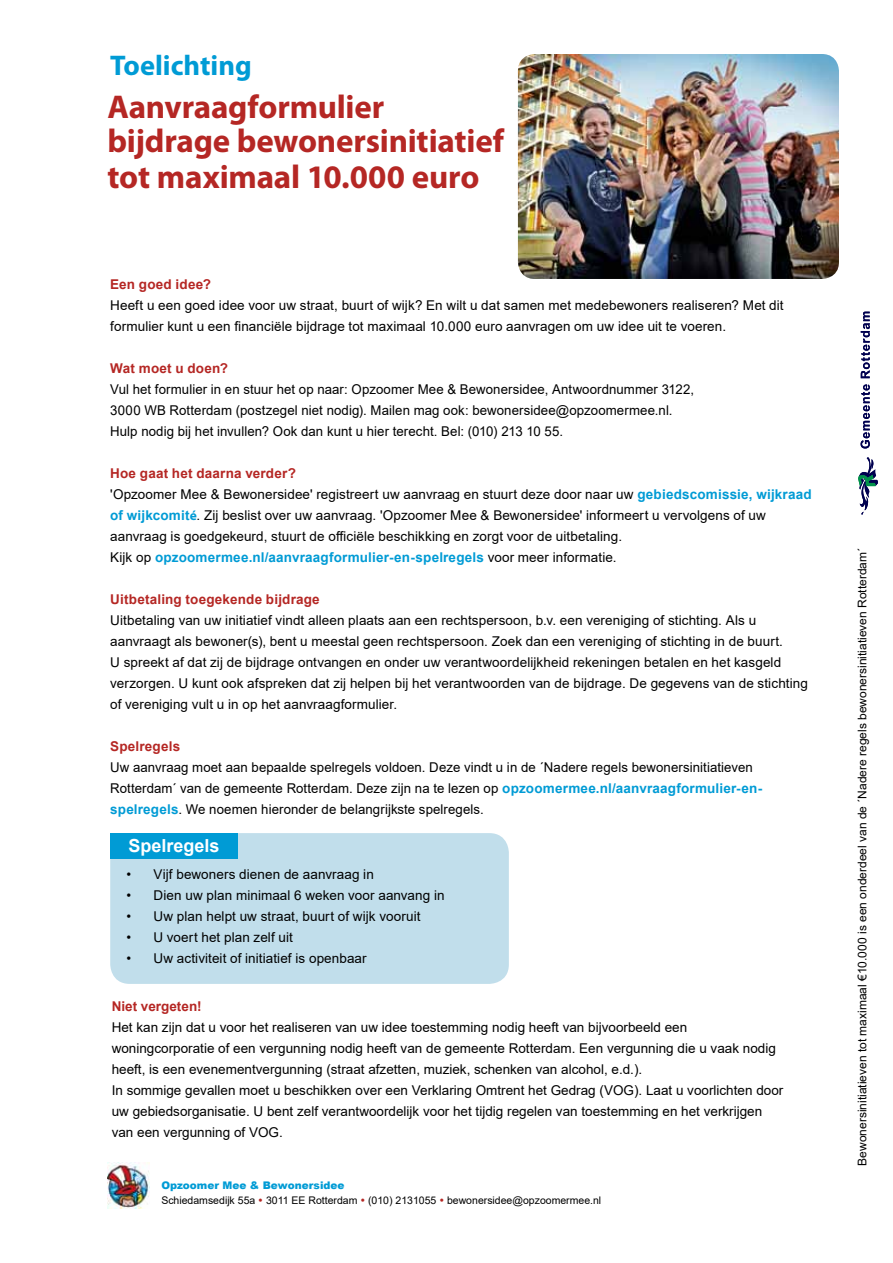
<style>
.page{position:relative;width:893px;height:1263px;background:#fff}
.page>*{position:absolute;margin:0;border:0;box-sizing:border-box;transform-origin:0 0}
.t1{font:700 33px/33.3px "Myriad Pro";letter-spacing:-.005em;color:#b52724}
.t2{font:700 28.5px "Myriad Pro";color:#009bd5}
.t3{font:700 18px "Arial";color:#fff}
.t4{font:13.5px/21px "Arial";letter-spacing:.005em;color:#000}
.t5{font:700 13.5px "Arial";letter-spacing:.01em;color:#b52724}
.t6{font:12px "Arial";color:#000}
.t7{font:10.5px/15px "Arial";color:#000}
.s1{font-weight:700;color:#b52724}
.s2{font-weight:700;color:#009bd5}
.s3{font-family:"Myriad Pro";font-weight:700;color:#009bd5}
.s4{font-weight:900;color:#009bd5}
.s5{color:#b52724}
</style>
<div class="page">
<svg style="left:858px;top:457px;width:20px;height:58px"></svg>
<svg style="left:860px;top:384px;width:10px;height:64px"></svg>
<svg style="left:861px;top:312px;width:9px;height:66px"></svg>
<div style="left:112px;top:835px;width:395px;height:147px;background:#c1deeb;border-radius:18px"></div>
<div style="left:110px;top:833px;width:399px;height:151px;border:3px solid #c1deeb;border-radius:18px"></div>
<img style="left:107px;top:1162px;width:43px;height:47px">
<img style="left:518px;top:54px;width:321px;height:225px">
<div style="left:110px;top:833px;width:128px;height:26px;background:#009bd5"></div>
<h2 class="t2" style="left:110px;top:47px;width:143px">Toelichting</h2>
<h1 class="t1" style="left:107px;top:90px;width:398px">Aanvraagformulier bijdrage bewonersinitiatief</h1>
<h1 class="t1" style="left:107px;top:159px;width:374px">tot maximaal 10.000 euro</h1>
<p class="t5" style="left:110px;top:275px;width:102px">Een goed idee?</p>
<p class="t4" style="left:110px;top:294px;width:675px">Heeft u een goed idee voor uw straat, buurt of wijk? En wilt u dat samen met medebewoners realiseren? Met dit formulier kunt u een financiële bijdrage tot maximaal 10.000 euro aanvragen om uw idee uit te voeren.</p>
<p class="t5" style="left:110px;top:359px;width:119px">Wat moet u doen?</p>
<p class="t4" style="left:110px;top:378px;width:585px">Vul het formulier in en stuur het op naar: Opzoomer Mee &amp; Bewonersidee, Antwoordnummer 3122,<br>3000 WB Rotterdam (postzegel niet nodig). Mailen mag ook: bewonersidee@opzoomermee.nl.<br>Hulp nodig bij het invullen? Ook dan kunt u hier terecht. Bel: (010) 213 10 55.</p>
<p class="t4" style="left:110px;top:462px;width:703px"><span class="s1">Hoe gaat het daarna verder?<br></span>'Opzoomer Mee &amp; Bewonersidee' registreert uw aanvraag en stuurt deze door naar uw <span class="s2">gebiedscomissie, wijkraad of wijkcomit</span><span class="s3">é</span>. Zij beslist over uw aanvraag. 'Opzoomer Mee &amp; Bewonersidee' informeert u vervolgens of uw aanvraag is goedgekeurd, stuurt de officiële beschikking en zorgt voor de uitbetaling.<br>Kijk op <span class="s2">opzoomermee.nl/aanvraagformulier-en-spelregels</span> voor meer informatie.</p>
<p class="t5" style="left:110px;top:590px;width:211px">Uitbetaling toegekende bijdrage</p>
<p class="t4" style="left:110px;top:609px;width:699px">Uitbetaling van uw initiatief vindt alleen plaats aan een rechtspersoon, b.v. een vereniging of stichting. Als u aanvraagt als bewoner(s), bent u meestal geen rechtspersoon. Zoek dan een vereniging of stichting in de buurt.<br>U spreekt af dat zij de bijdrage ontvangen en onder uw verantwoordelijkheid rekeningen betalen en het kasgeld verzorgen. U kunt ook afspreken dat zij helpen bij het verantwoorden van de bijdrage. De gegevens van de stichting of vereniging vult u in op het aanvraagformulier.</p>
<p class="t5" style="left:110px;top:737px;width:71px">Spelregels</p>
<p class="t4" style="left:110px;top:756px;width:653px">Uw aanvraag moet aan bepaalde spelregels voldoen. Deze vindt u in de ´Nadere regels bewonersinitiatieven<br>Rotterdam´ van de gemeente Rotterdam. Deze zijn na te lezen op <span class="s2">opzoomermee.nl/aanvraagformulier-en&shy;spelregels</span>. We noemen hieronder de belangrijkste spelregels.</p>
<h3 class="t3" style="left:128px;top:833px;width:93px">Spelregels</h3>
<p class="t4" style="left:126px;top:864px;width:249px">• Vijf bewoners dienen de aanvraag in</p>
<p class="t4" style="left:126px;top:885px;width:320px">• Dien uw plan minimaal 6 weken voor aanvang in</p>
<p class="t4" style="left:126px;top:906px;width:296px">• Uw plan helpt uw straat, buurt of wijk vooruit</p>
<p class="t4" style="left:126px;top:927px;width:168px">• U voert het plan zelf uit</p>
<p class="t4" style="left:126px;top:948px;width:242px">• Uw activiteit of initiatief is openbaar</p>
<p class="t5" style="left:112px;top:997px;width:92px">Niet vergeten!</p>
<p class="t4" style="left:112px;top:1017px;width:673px">Het kan zijn dat u voor het realiseren van uw idee toestemming nodig heeft van bijvoorbeeld een woningcorporatie of een vergunning nodig heeft van de gemeente Rotterdam. Een vergunning die u vaak nodig heeft, is een evenementvergunning (straat afzetten, muziek, schenken van alcohol, e.d.).<br>In sommige gevallen moet u beschikken over een Verklaring Omtrent het Gedrag (VOG). Laat u voorlichten door uw gebiedsorganisatie. U bent zelf verantwoordelijk voor het tijdig regelen van toestemming en het verkrijgen van een vergunning of VOG.</p>
<p class="t7" style="left:161px;top:1177px;width:441px"><span class="s4">Opzoomer Mee &amp; Bewonersidee<br></span>Schiedamsedijk 55a <span class="s5">•</span> 3011 EE Rotterdam <span class="s5">•</span> (010) 2131055 <span class="s5">•</span> bewonersidee@opzoomermee.nl</p>
<p class="t6" style="left:854px;top:1165px;width:619px;rotate:-90deg">Bewonersinitiatieven tot maximaal €10.000 is een onderdeel van de ´Nadere regels bewonersinitiatieven Rotterdam´</p>
</div>
